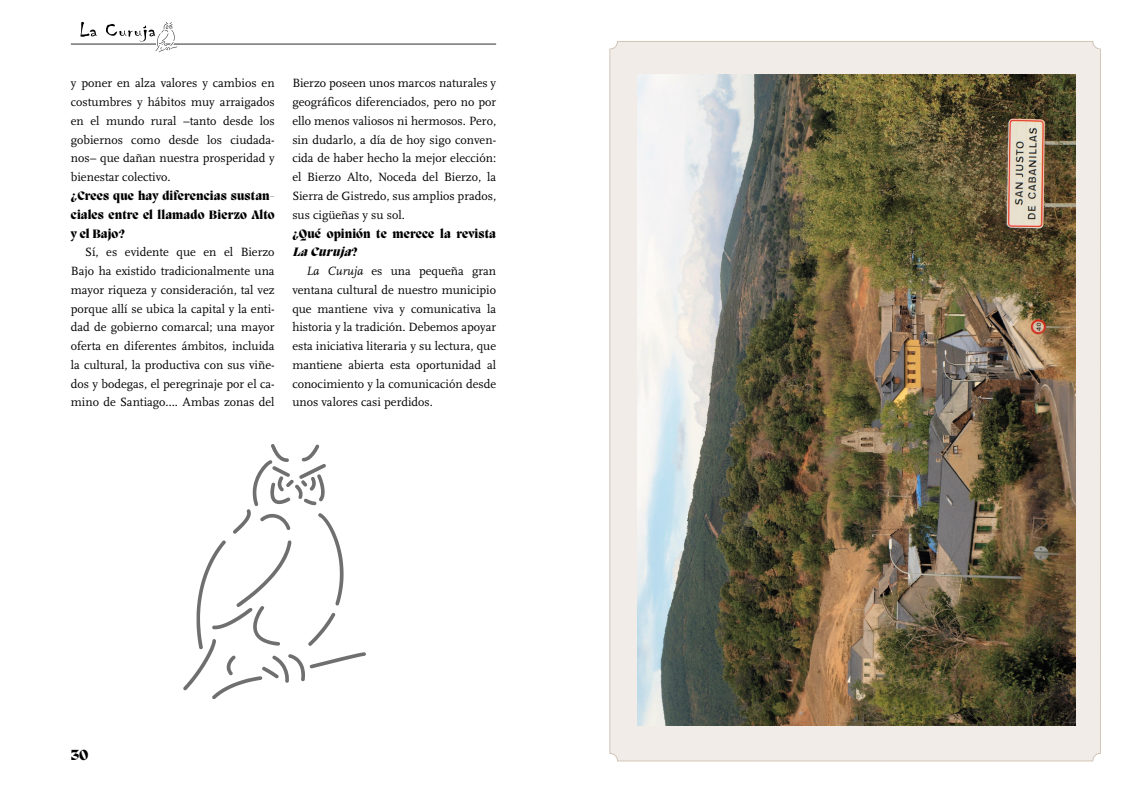
<style>
.page{position:relative;width:1134px;height:798px;background:#fff}
.page>*{position:absolute;margin:0;border:0;box-sizing:border-box;transform-origin:0 0}
.t1{font:800 15px "Migra";color:#000}
.texto_corrido{font:12.5px/18.8px "Scala";color:#000;text-align:justify}
.subtitulo{font:800 12.5px/18.8px "Migra";letter-spacing:.01em;color:#000;text-align:justify}
.s1{font-style:italic}
</style>
<div class="page">
<svg style="left:71px;top:22px;width:425px;height:30px"></svg>
<img style="left:609px;top:41px;width:492px;height:721px">
<svg style="left:183px;top:444px;width:183px;height:255px"></svg>
<img style="left:638px;top:74px;width:437px;height:651px">
<p class="texto_corrido" style="left:71px;top:74px;width:205px">y poner en alza valores y cambios en costumbres y hábitos muy arraigados en el mundo rural –tanto desde los gobiernos como desde los ciudada&shy;nos– que dañan nuestra prosperidad y bienestar colectivo.</p>
<p class="subtitulo" style="left:71px;top:186px;width:205px">¿Crees que hay diferencias sustan&shy;ciales entre el llamado Bierzo Alto y el Bajo?</p>
<p class="texto_corrido" style="left:71px;top:243px;width:205px;text-indent:14px">Sí, es evidente que en el Bierzo Bajo ha existido tradicionalmente una mayor riqueza y consideración, tal vez porque allí se ubica la capital y la enti&shy;dad de gobierno comarcal; una mayor oferta en diferentes ámbitos, incluida la cultural, la productiva con sus viñe&shy;dos y bodegas, el peregrinaje por el ca&shy;mino de Santiago…. Ambas zonas del</p>
<p class="texto_corrido" style="left:292px;top:74px;width:205px">Bierzo poseen unos marcos naturales y geográficos diferenciados, pero no por ello menos valiosos ni hermosos. Pero, sin dudarlo, a día de hoy sigo conven&shy;cida de haber hecho la mejor elección: el Bierzo Alto, Noceda del Bierzo, la Sierra de Gistredo, sus amplios prados, sus cigüeñas y su sol.</p>
<p class="subtitulo" style="left:292px;top:224px;width:205px">¿Qué opinión te merece la revista<br><span class="s1">La Curuja</span>?</p>
<p class="texto_corrido" style="left:292px;top:262px;width:205px;text-indent:14px"><span class="s1">La Curuja</span> es una pequeña gran ventana cultural de nuestro municipio que mantiene viva y comunicativa la historia y la tradición. Debemos apoyar esta iniciativa literaria y su lectura, que mantiene abierta esta oportunidad al conocimiento y la comunicación desde unos valores casi perdidos.</p>
<p class="t1" style="left:71px;top:744px;width:19px">30</p>
</div>
